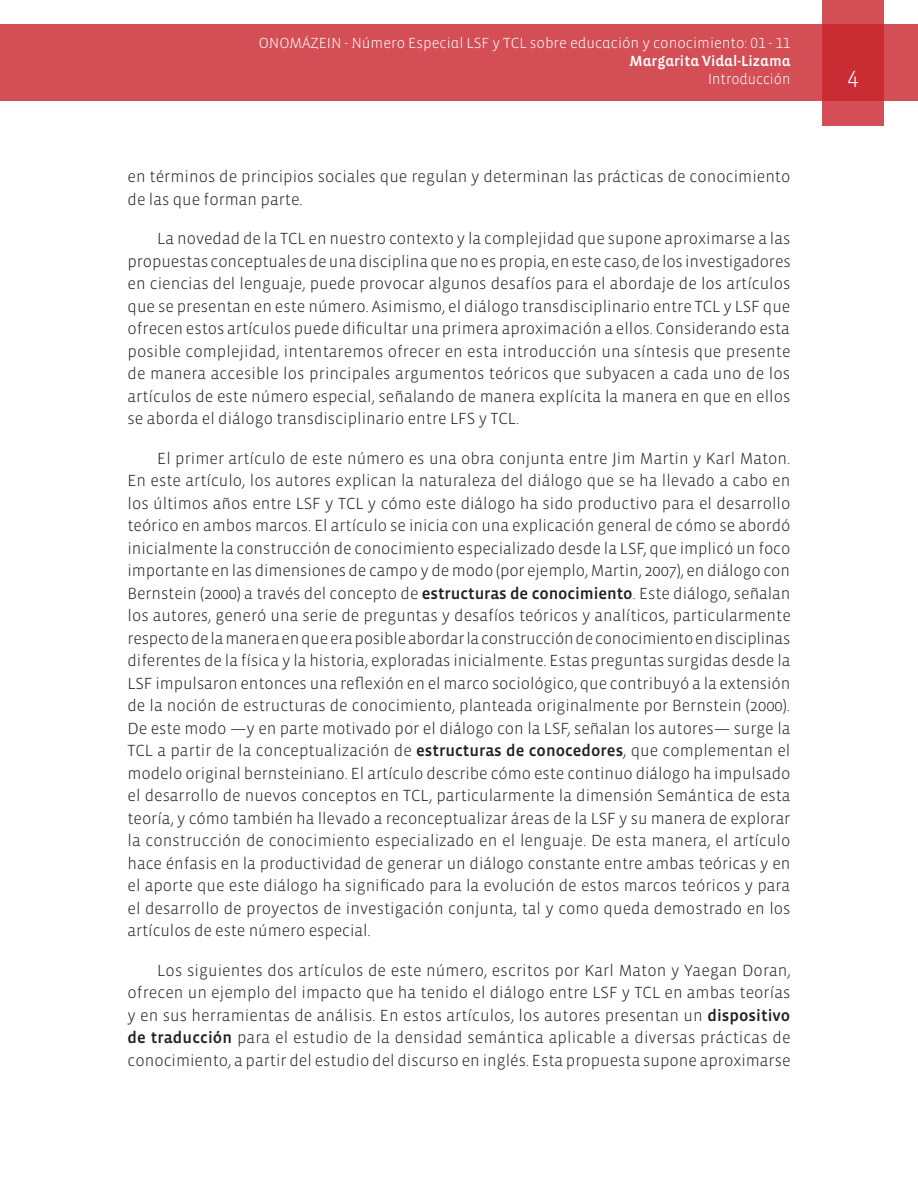
<style>
.page{position:relative;width:918px;height:1188px;background:#fff}
.page>*{position:absolute;margin:0;border:0;box-sizing:border-box;transform-origin:0 0}
.t1{font:300 24px "Vista Sans";color:#fff}
.Textos{font:300 16.5px/22.5px "Vista Sans";color:#231f20;text-align:justify}
.t2{font:300 15px "Vista Sans Alt";color:#fff}
.t3{font:15px "Vista Sans Alt Med";color:#fff}
.t4{font:300 15px "Vista Sans Alt";color:#fff;scale:.96 1}
.s1{font-family:"Vista Sans Med";font-weight:400}
</style>
<div class="page">
<div style="left:0;top:25px;width:918px;height:76px;background:#d34f55"></div>
<svg style="left:822px;top:0;width:62px;height:126px;background:#cd3940"></svg>
<p class="t2" style="left:259px;top:36px;width:533px">ONOMÁZEIN - Número Especial LSF y TCL sobre educación y conocimiento: 01 - 11</p>
<p class="t3" style="left:630px;top:54px;width:162px">Margarita Vidal-Lizama</p>
<p class="t4" style="left:708px;top:72px;width:87px">Introducción</p>
<p class="Textos" style="left:128px;top:166px;width:664px">en términos de principios sociales que regulan y determinan las prácticas de conocimiento de las que forman parte.</p>
<p class="Textos" style="left:128px;top:228px;width:665px;text-indent:30px">La novedad de la TCL en nuestro contexto y la complejidad que supone aproximarse a las propuestas conceptuales de una disciplina que no es propia, en este caso, de los investigadores en ciencias del lenguaje, puede provocar algunos desafíos para el abordaje de los artículos que se presentan en este número. Asimismo, el diálogo transdisciplinario entre TCL y LSF que ofrecen estos artículos puede dificultar una primera aproximación a ellos. Considerando esta posible complejidad, intentaremos ofrecer en esta introducción una síntesis que presente de manera accesible los principales argumentos teóricos que subyacen a cada uno de los artículos de este número especial, señalando de manera explícita la manera en que en ellos se aborda el diálogo transdisciplinario entre LFS y TCL.</p>
<p class="Textos" style="left:128px;top:447px;width:665px;text-indent:30px">El primer artículo de este número es una obra conjunta entre Jim Martin y Karl Maton.<br>En este artículo, los autores explican la naturaleza del diálogo que se ha llevado a cabo en los últimos años entre LSF y TCL y cómo este diálogo ha sido productivo para el desarrollo teórico en ambos marcos. El artículo se inicia con una explicación general de cómo se abordó inicialmente la construcción de conocimiento especializado desde la LSF, que implicó un foco importante en las dimensiones de campo y de modo (por ejemplo, Martin, 2007), en diálogo con Bernstein (2000) a través del concepto de <span class="s1">estructuras de conocimiento</span>. Este diálogo, señalan los autores, generó una serie de preguntas y desafíos teóricos y analíticos, particularmente respecto de la manera en que era posible abordar la construcción de conocimiento en disciplinas diferentes de la física y la historia, exploradas inicialmente. Estas preguntas surgidas desde la LSF impulsaron entonces una reflexión en el marco sociológico, que contribuyó a la extensión de la noción de estructuras de conocimiento, planteada originalmente por Bernstein (2000).<br>De este modo —y en parte motivado por el diálogo con la LSF, señalan los autores— surge la TCL a partir de la conceptualización de <span class="s1">estructuras de conocedores</span>, que complementan el modelo original bernsteiniano. El artículo describe cómo este continuo diálogo ha impulsado el desarrollo de nuevos conceptos en TCL, particularmente la dimensión Semántica de esta teoría, y cómo también ha llevado a reconceptualizar áreas de la LSF y su manera de explorar la construcción de conocimiento especializado en el lenguaje. De esta manera, el artículo hace énfasis en la productividad de generar un diálogo constante entre ambas teóricas y en el aporte que este diálogo ha significado para la evolución de estos marcos teóricos y para el desarrollo de proyectos de investigación conjunta, tal y como queda demostrado en los artículos de este número especial.</p>
<p class="Textos" style="left:128px;top:959px;width:665px;text-indent:30px">Los siguientes dos artículos de este número, escritos por Karl Maton y Yaegan Doran, ofrecen un ejemplo del impacto que ha tenido el diálogo entre LSF y TCL en ambas teorías y en sus herramientas de análisis. En estos artículos, los autores presentan un <span class="s1">dispositivo de traducción</span> para el estudio de la densidad semántica aplicable a diversas prácticas de conocimiento, a partir del estudio del discurso en inglés. Esta propuesta supone aproximarse</p>
<h1 class="t1" style="left:847px;top:64px;width:13px">4</h1>
</div>
